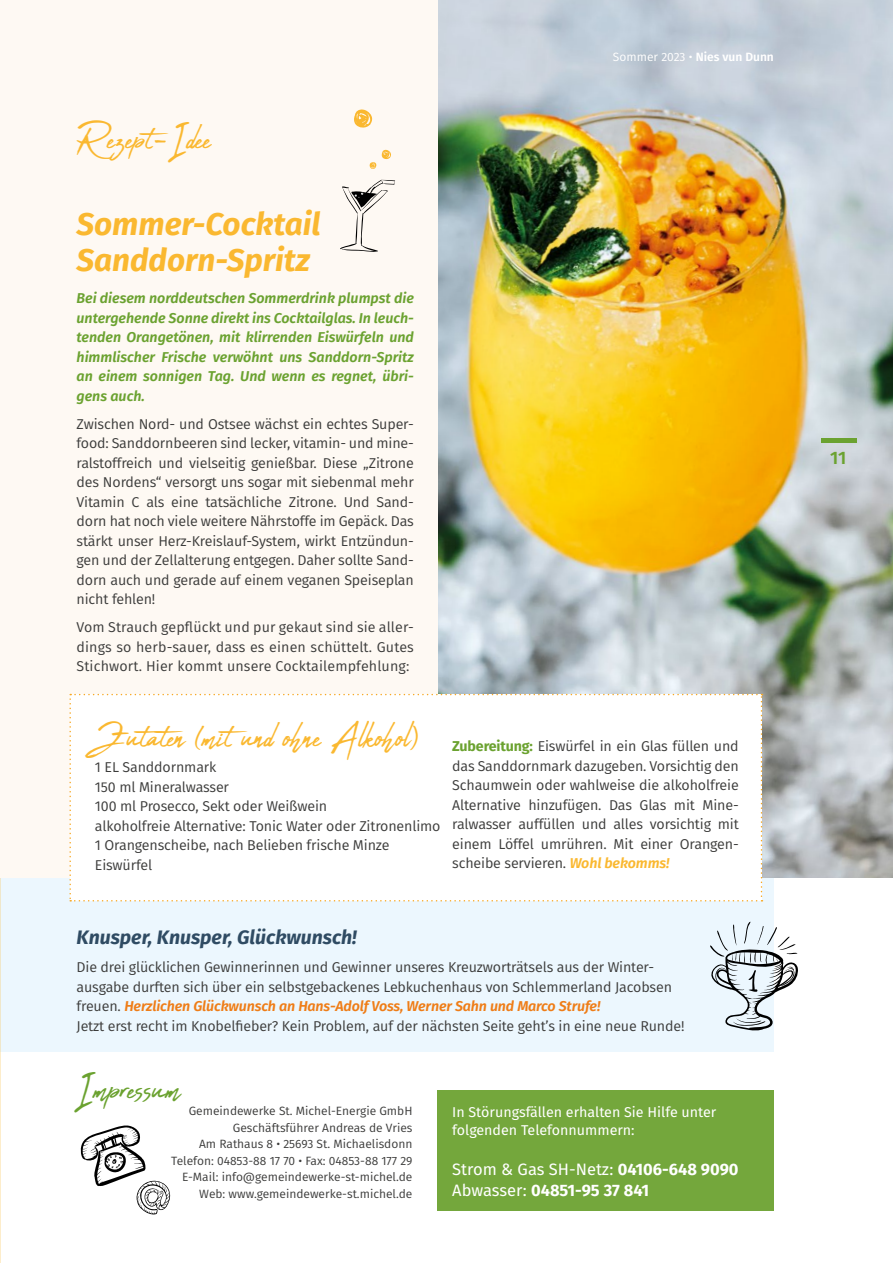
<style>
.page{position:relative;width:893px;height:1263px;background:#fff}
.page>*{position:absolute;margin:0;border:0;box-sizing:border-box;transform-origin:0 0}
.t1{font:46.5px "Abuget";color:#fab830}
.t2{font:46.5px "Abuget";color:#6ba230}
.t3{font:italic 700 31.5px/36px "Fira Sans";color:#fab830}
.t4{font:italic 700 19.5px "Fira Sans";color:#2f4b63}
.t5{font:600 18px "Fira Sans";color:#6ba230}
.t6{font:16.5px/21px "Fira Sans";color:#fff}
.t7{font:14.25px/19.5px "Fira Sans";letter-spacing:-.01em;color:#3c3c3b;text-align:justify}
.t8{font:italic 600 14.25px/19.5px "Fira Sans";color:#6ba230;text-align:justify}
.t9{font:14.25px/18px "Fira Sans";color:#fff}
.t10{font:12px/16.5px "Fira Sans";color:#3c3c3b;text-align:right}
.t11{font:12px "Fira Sans";color:#fff}
.s1{font-weight:600}
.s2{font-weight:700;color:#6ba230}
.s3{font-weight:600;font-style:italic;color:#fab830}
.s4{font-weight:600;font-style:italic;color:#ef7d17}
.s5{font-weight:700}
</style>
<div class="page">
<div style="left:0;top:872px;width:774px;height:180px;background:#ecf7fe"></div>
<div style="left:0;top:0;width:893px;height:877px;background:#fef9f3"></div>
<div style="left:438px;top:1091px;width:336px;height:120px;background:#74a73c"></div>
<img style="left:439px;top:0;width:454px;height:877px">
<svg style="left:81px;top:1125px;width:89px;height:89px"></svg>
<svg style="left:710px;top:922px;width:88px;height:109px"></svg>
<div style="left:69px;top:694px;width:693px;height:207px;background:#fff"></div>
<hr style="left:822px;top:438px;width:35px;height:4px;background:#6ba230">
<svg style="left:340px;top:180px;width:55px;height:72px"></svg>
<svg style="left:369px;top:150px;width:22px;height:19px"></svg>
<svg style="left:354px;top:109px;width:19px;height:19px"></svg>
<p class="t11" style="left:613px;top:48px;width:162px">Sommer 2023 • <span class="s1">Nies vun Dunn</span></p>
<h1 class="t1" style="left:77px;top:113px;width:137px">Rezept-Idee</h1>
<h2 class="t3" style="left:77px;top:204px;width:245px">Sommer-Cocktail<br>Sanddorn-Spritz</h2>
<p class="t8" style="left:77px;top:288px;width:339px">Bei diesem norddeutschen Sommerdrink plumpst die untergehende Sonne direkt ins Cocktailglas. In leuch&shy;tenden Orangetönen, mit klirrenden Eiswürfeln und himmlischer Frische verwöhnt uns Sanddorn-Spritz an einem sonnigen Tag. Und wenn es regnet, übri&shy;gens auch.</p>
<p class="t7" style="left:77px;top:414px;width:339px">Zwischen Nord- und Ostsee wächst ein echtes Super&shy;food: Sanddornbeeren sind lecker, vitamin- und mine&shy;ralstoffreich und vielseitig genießbar. Diese „Zitrone des Nordens“ versorgt uns sogar mit siebenmal mehr Vitamin C als eine tatsächliche Zitrone. Und Sand&shy;dorn hat noch viele weitere Nährstoffe im Gepäck. Das stärkt unser Herz-Kreislauf-System, wirkt Entzündun&shy;gen und der Zellalterung entgegen. Daher sollte Sand&shy;dorn auch und gerade auf einem veganen Speiseplan nicht fehlen!</p>
<p class="t7" style="left:77px;top:617px;width:339px">Vom Strauch gepflückt und pur gekaut sind sie aller&shy;dings so herb-sauer, dass es einen schüttelt. Gutes Stichwort. Hier kommt unsere Cocktailempfehlung:</p>
<h1 class="t1" style="left:95px;top:710px;width:326px">Zutaten (mit und ohne Alkohol)</h1>
<p class="t7" style="left:95px;top:757px;width:347px;text-align:left">1 EL Sanddornmark<br>150 ml Mineralwasser<br>100 ml Prosecco, Sekt oder Weißwein<br>alkoholfreie Alternative: Tonic Water oder Zitronenlimo<br>1 Orangenscheibe, nach Belieben frische Minze<br>Eiswürfel</p>
<p class="t7" style="left:452px;top:736px;width:288px"><span class="s2">Zubereitung:</span> Eiswürfel in ein Glas füllen und das Sanddornmark dazugeben. Vorsichtig den Schaumwein oder wahlweise die alkoholfreie Alternative hinzufügen. Das Glas mit Mine&shy;ralwasser auffüllen und alles vorsichtig mit einem Löffel umrühren. Mit einer Orangen&shy;scheibe servieren. <span class="s3">Wohl bekomms!</span></p>
<h3 class="t4" style="left:77px;top:921px;width:282px">Knusper, Knusper, Glückwunsch!</h3>
<p class="t7" style="left:77px;top:957px;width:609px;text-align:left">Die drei glücklichen Gewinnerinnen und Gewinner unseres Kreuzworträtsels aus der Winter&shy;ausgabe durften sich über ein selbstgebackenes Lebkuchenhaus von Schlemmerland Jacobsen freuen. <span class="s4">Herzlichen Glückwunsch an Hans-Adolf Voss, Werner Sahn und Marco Strufe!<br></span>Jetzt erst recht im Knobelfieber? Kein Problem, auf der nächsten Seite geht’s in eine neue Runde!</p>
<h1 class="t2" style="left:75px;top:1062px;width:107px">Impressum</h1>
<p class="t10" style="left:171px;top:1102px;width:243px">Gemeindewerke St. Michel-Energie GmbH Geschäftsführer Andreas de Vries<br>Am Rathaus 8 • 25693 St. Michaelisdonn Telefon: 04853-88 17 70 • Fax: 04853-88 177 29<br>E-Mail: info@gemeindewerke-st-michel.de Web: www.gemeindewerke-st.michel.de</p>
<p class="t9" style="left:452px;top:1102px;width:266px">In Störungsfällen erhalten Sie Hilfe unter folgenden Telefonnummern:</p>
<p class="t6" style="left:452px;top:1158px;width:288px">Strom &amp; Gas SH-Netz: <span class="s5">04106-648 9090<br></span>Abwasser: <span class="s5">04851-95 37 841</span></p>
<p class="t5" style="left:830px;top:443px;width:18px">11</p>
</div>
